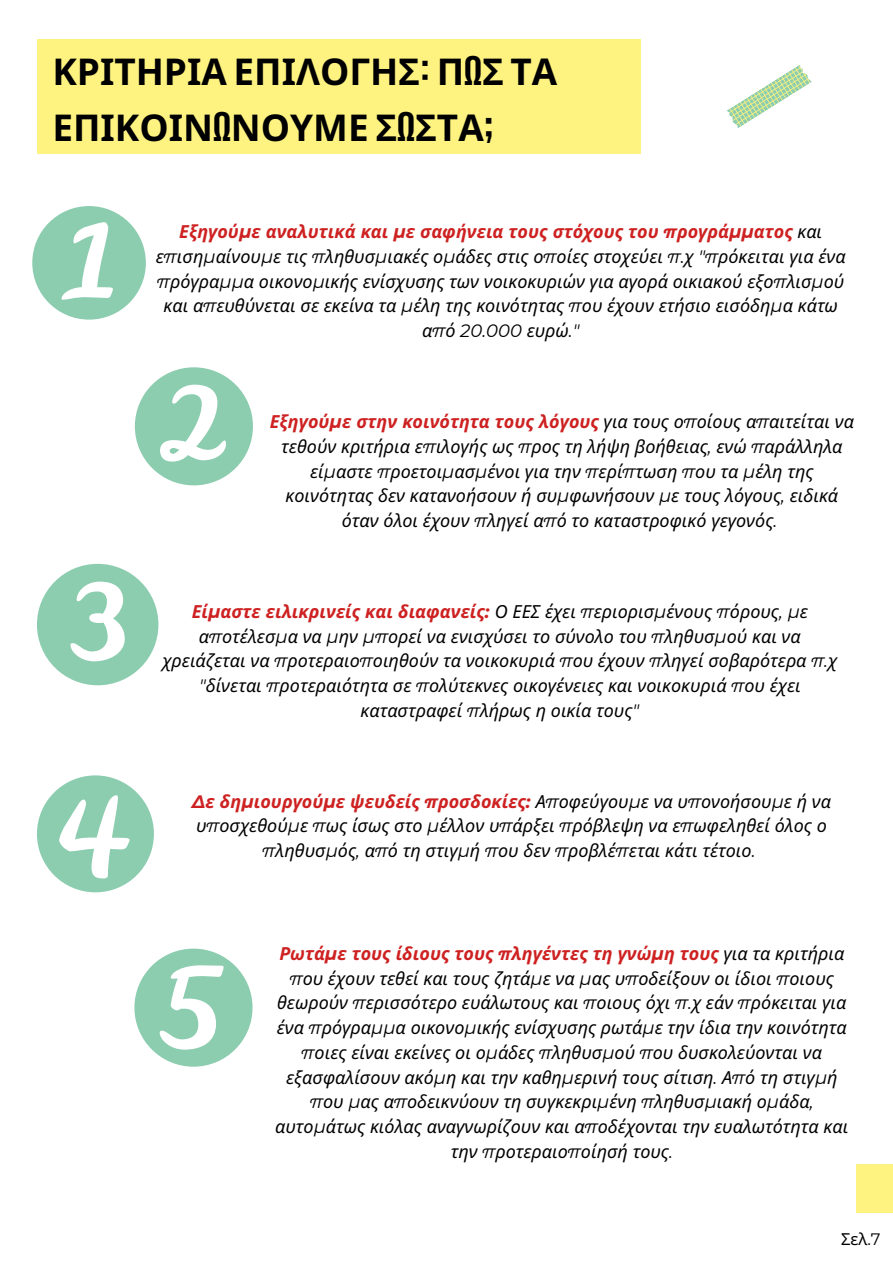
<style>
.page{position:relative;width:893px;height:1264px;background:#fff}
.page>*{position:absolute;margin:0;border:0;box-sizing:border-box;transform-origin:0 0}
.t1{font:700 36.9px/56.2px "Noto Sans";color:#000}
.t2{font:italic 18px/24.8px "Noto Sans";color:#000;text-align:center}
.t3{font:16.5px "Noto Sans";color:#000}
.s1{font-family:"Antonio"}
.s2{font-weight:700;color:#ce2121}
.s3{font-family:"Montserrat";font-weight:700;color:#ce2121}
.s4{font-family:"Montserrat"}
</style>
<div class="page">
<div style="left:856px;top:1164px;width:36px;height:48px;background:#fef381"></div>
<div style="left:37px;top:39px;width:604px;height:114px;background:#fef381"></div>
<svg style="left:32px;top:206px;width:114px;height:113px"></svg>
<svg style="left:135px;top:367px;width:118px;height:118px"></svg>
<svg style="left:37px;top:564px;width:121px;height:121px"></svg>
<svg style="left:37px;top:775px;width:117px;height:117px"></svg>
<svg style="left:134px;top:948px;width:118px;height:118px"></svg>
<svg style="left:727px;top:65px;width:84px;height:63px"></svg>
<p class="t1" style="left:52px;top:42px;width:506px">ΚΡΙΤΗΡΙΑ ΕΠΙΛΟΓΗΣ<span class="s1">:</span> Π<span class="s1">Ω</span>Σ ΤΑ<br>ΕΠΙΚΟΙΝ<span class="s1">Ω</span>ΝΟΥΜΕ Σ<span class="s1">Ω</span>ΣΤΑ<span class="s1">;</span></p>
<p class="t2" style="left:156px;top:219px;width:691px"><span class="s2">Εξηγού</span><span class="s3">μ</span><span class="s2">ε αναλυτικά και</span> <span class="s3">μ</span><span class="s2">ε σαφήνεια τους στόχους του</span> <span class="s3">π</span><span class="s2">ρογρά</span><span class="s3">μμ</span><span class="s2">ατος</span> και ε<span class="s4">π</span>ιση<span class="s4">μ</span>αίνου<span class="s4">μ</span>ε τις <span class="s4">π</span>ληθυσ<span class="s4">μ</span>ιακές ο<span class="s4">μ</span>άδες στις ο<span class="s4">π</span>οίες στοχεύει <span class="s4">π.</span>χ <span class="s4">"π</span>ρόκειται για ένα <span class="s4">π</span>ρόγρα<span class="s4">μμ</span>α οικονο<span class="s4">μ</span>ικής ενίσχυσης των νοικοκυριών για αγορά οικιακού εξο<span class="s4">π</span>λισ<span class="s4">μ</span>ού και α<span class="s4">π</span>ευθύνεται σε εκείνα τα <span class="s4">μ</span>έλη της κοινότητας <span class="s4">π</span>ου έχουν ετήσιο εισόδη<span class="s4">μ</span>α κάτω α<span class="s4">π</span>ό <span class="s4">20.000</span> ευρώ<span class="s4">."</span></p>
<p class="t2" style="left:270px;top:408px;width:585px"><span class="s2">Εξηγού</span><span class="s3">μ</span><span class="s2">ε στην κοινότητα τους λόγους</span> για τους ο<span class="s4">π</span>οίους α<span class="s4">π</span>αιτείται να τεθούν κριτήρια ε<span class="s4">π</span>ιλογής ως <span class="s4">π</span>ρος τη λήψη βοήθειας<span class="s4">,</span> ενώ <span class="s4">π</span>αράλληλα εί<span class="s4">μ</span>αστε <span class="s4">π</span>ροετοι<span class="s4">μ</span>ασ<span class="s4">μ</span>ένοι για την <span class="s4">π</span>ερί<span class="s4">π</span>τωση <span class="s4">π</span>ου τα <span class="s4">μ</span>έλη της κοινότητας δεν κατανοήσουν ή συ<span class="s4">μ</span>φωνήσουν <span class="s4">μ</span>ε τους λόγους<span class="s4">,</span> ειδικά όταν όλοι έχουν <span class="s4">π</span>ληγεί α<span class="s4">π</span>ό το καταστροφικό γεγονός<span class="s4">.</span></p>
<p class="t2" style="left:162px;top:598px;width:676px"><span class="s2">Εί</span><span class="s3">μ</span><span class="s2">αστε ειλικρινείς και διαφανείς</span><span class="s3">:</span> Ο ΕΕΣ έχει <span class="s4">π</span>εριορισ<span class="s4">μ</span>ένους <span class="s4">π</span>όρους<span class="s4">, μ</span>ε α<span class="s4">π</span>οτέλεσ<span class="s4">μ</span>α να <span class="s4">μ</span>ην <span class="s4">μπ</span>ορεί να ενισχύσει το σύνολο του <span class="s4">π</span>ληθυσ<span class="s4">μ</span>ού και να χρειάζεται να <span class="s4">π</span>ροτεραιο<span class="s4">π</span>οιηθούν τα νοικοκυριά <span class="s4">π</span>ου έχουν <span class="s4">π</span>ληγεί σοβαρότερα <span class="s4">π.</span>χ <span class="s4">"</span>δίνεται <span class="s4">π</span>ροτεραιότητα σε <span class="s4">π</span>ολύτεκνες οικογένειες και νοικοκυριά <span class="s4">π</span>ου έχει καταστραφεί <span class="s4">π</span>λήρως η οικία τους<span class="s4">"</span></p>
<p class="t2" style="left:192px;top:788px;width:640px"><span class="s3">Δ</span><span class="s2">ε δη</span><span class="s3">μ</span><span class="s2">ιουργού</span><span class="s3">μ</span><span class="s2">ε ψευδείς</span> <span class="s3">π</span><span class="s2">ροσδοκίες</span><span class="s3">:</span> Α<span class="s4">π</span>οφεύγου<span class="s4">μ</span>ε να υ<span class="s4">π</span>ονοήσου<span class="s4">μ</span>ε ή να υ<span class="s4">π</span>οσχεθού<span class="s4">μ</span>ε <span class="s4">π</span>ως ίσως στο <span class="s4">μ</span>έλλον υ<span class="s4">π</span>άρξει <span class="s4">π</span>ρόβλεψη να ε<span class="s4">π</span>ωφεληθεί όλος ο <span class="s4">π</span>ληθυσ<span class="s4">μ</span>ός<span class="s4">,</span> α<span class="s4">π</span>ό τη στιγ<span class="s4">μ</span>ή <span class="s4">π</span>ου δεν <span class="s4">π</span>ροβλέ<span class="s4">π</span>εται κάτι τέτοιο<span class="s4">.</span></p>
<p class="t2" style="left:275px;top:940px;width:574px"><span class="s2">Ρωτά</span><span class="s3">μ</span><span class="s2">ε τους ίδιους τους</span> <span class="s3">π</span><span class="s2">ληγέντες τη γνώ</span><span class="s3">μ</span><span class="s2">η τους</span> για τα κριτήρια <span class="s4">π</span>ου έχουν τεθεί και τους ζητά<span class="s4">μ</span>ε να <span class="s4">μ</span>ας υ<span class="s4">π</span>οδείξουν οι ίδιοι <span class="s4">π</span>οιους θεωρούν <span class="s4">π</span>ερισσότερο ευάλωτους και <span class="s4">π</span>οιους όχι <span class="s4">π.</span>χ εάν <span class="s4">π</span>ρόκειται για ένα <span class="s4">π</span>ρόγρα<span class="s4">μμ</span>α οικονο<span class="s4">μ</span>ικής ενίσχυσης ρωτά<span class="s4">μ</span>ε την ίδια την κοινότητα <span class="s4">π</span>οιες είναι εκείνες οι ο<span class="s4">μ</span>άδες <span class="s4">π</span>ληθυσ<span class="s4">μ</span>ού <span class="s4">π</span>ου δυσκολεύονται να εξασφαλίσουν ακό<span class="s4">μ</span>η και την καθη<span class="s4">μ</span>ερινή τους σίτιση<span class="s4">.</span> Α<span class="s4">π</span>ό τη στιγ<span class="s4">μ</span>ή <span class="s4">π</span>ου <span class="s4">μ</span>ας α<span class="s4">π</span>οδεικνύουν τη συγκεκρι<span class="s4">μ</span>ένη <span class="s4">π</span>ληθυσ<span class="s4">μ</span>ιακή ο<span class="s4">μ</span>άδα<span class="s4">, </span>αυτο<span class="s4">μ</span>άτως κιόλας αναγνωρίζουν και α<span class="s4">π</span>οδέχονται την ευαλωτότητα και την <span class="s4">π</span>ροτεραιο<span class="s4">π</span>οίησή τους<span class="s4">.</span></p>
<p class="t3" style="left:841px;top:1227px;width:41px">Σελ<span class="s4">.7</span></p>
</div>
